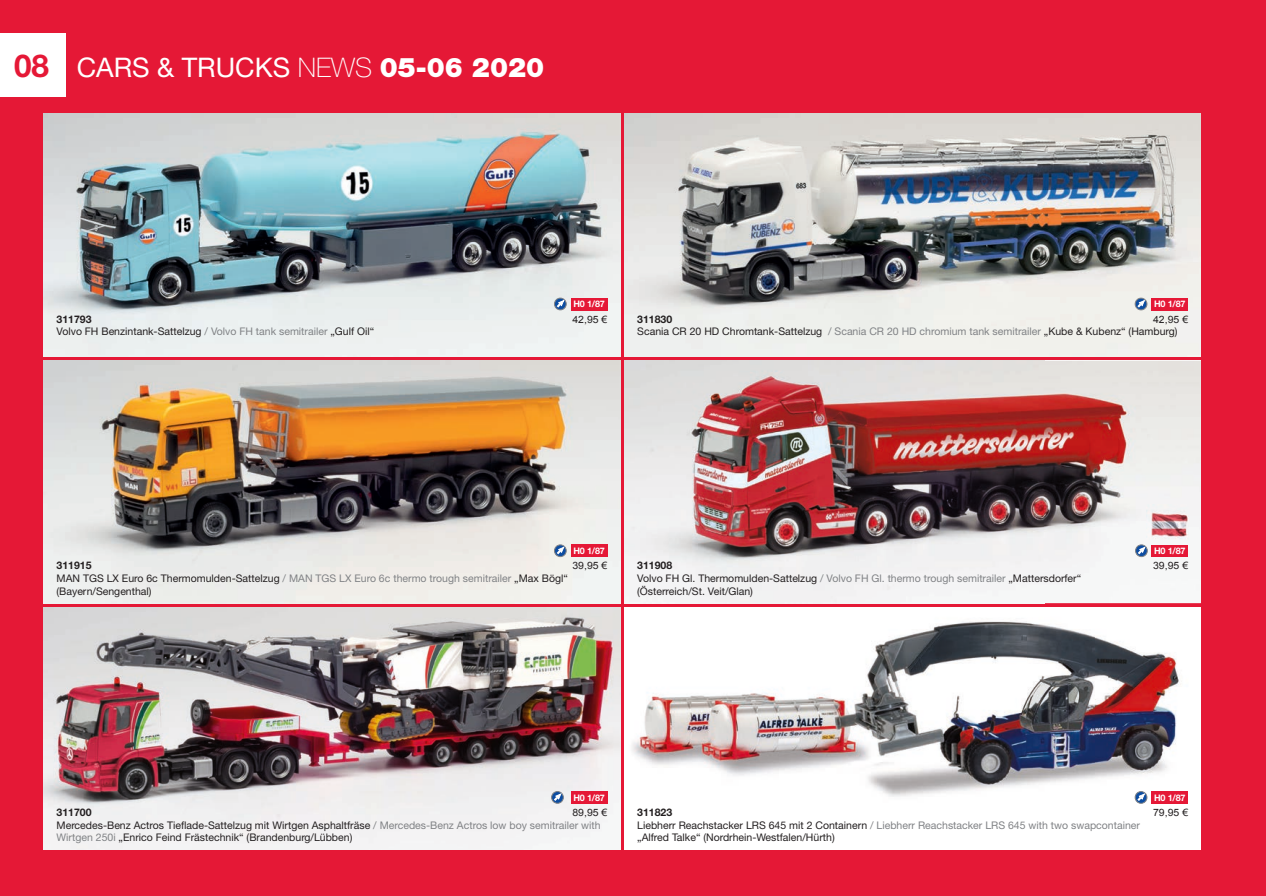
<style>
.page{position:relative;width:1266px;height:896px;background:#fff}
.page>*{position:absolute;margin:0;border:0;box-sizing:border-box;transform-origin:0 0}
.t1{font:27px "Helvetica Neue";color:#fff}
.t2{font:10.5px/12.6px "Helvetica Neue";color:#231f20}
.t3{font:700 10.5px "Helvetica Neue";color:#231f20}
.t4{font:10.05px "Arial";color:#231f20;scale:1.04 1}
.t5{font:700 9px "Helvetica Neue";letter-spacing:-.02em;color:#fff}
.s1{font-weight:700;font-size:31.5px;color:#e51836}
.s2{font-weight:100}
.s3{font-weight:900}
.s4{color:#808285}
</style>
<div class="page">
<hr style="left:1264px;top:0;width:1px;height:895px;background:#e51836">
<div style="left:0;top:0;width:1264px;height:895px;background:#e51836"></div>
<div style="left:0;top:33px;width:65px;height:64px;background:#fff"></div>
<img style="left:624px;top:360px;width:576px;height:243px">
<img style="left:44px;top:607px;width:576px;height:242px">
<img style="left:44px;top:360px;width:576px;height:243px">
<img style="left:44px;top:114px;width:576px;height:242px">
<div style="left:551px;top:791px;width:12px;height:12px;border:1px solid #808285;border-radius:50%"></div>
<svg style="left:551px;top:793px;width:10px;height:10px"></svg>
<div style="left:554px;top:544px;width:12px;height:12px;border:1px solid #808285;border-radius:50%"></div>
<svg style="left:554px;top:547px;width:10px;height:9px"></svg>
<div style="left:1135px;top:544px;width:12px;height:12px;border:1px solid #808285;border-radius:50%"></div>
<svg style="left:1135px;top:547px;width:10px;height:9px"></svg>
<div style="left:554px;top:298px;width:12px;height:12px;border:1px solid #808285;border-radius:50%"></div>
<svg style="left:554px;top:300px;width:10px;height:10px"></svg>
<div style="left:570px;top:791px;width:37px;height:12px;background:#e51836"></div>
<div style="left:570px;top:544px;width:37px;height:12px;background:#e51836"></div>
<div style="left:570px;top:298px;width:37px;height:12px;background:#e51836"></div>
<div style="left:1151px;top:544px;width:37px;height:12px;background:#e51836"></div>
<div style="left:624px;top:607px;width:576px;height:242px;background:#fff"></div>
<img style="left:1200px;top:607px;width:1px;height:216px">
<img style="left:632px;top:621px;width:556px;height:183px">
<img style="left:624px;top:114px;width:576px;height:242px">
<div style="left:1135px;top:298px;width:11px;height:12px;background:#7a828b;border-radius:50%"></div>
<div style="left:1134px;top:298px;width:12px;height:12px;border:1px solid #808285;border-radius:50%"></div>
<svg style="left:1135px;top:300px;width:9px;height:10px"></svg>
<div style="left:1151px;top:298px;width:37px;height:12px;background:#e51836"></div>
<div style="left:1135px;top:791px;width:11px;height:12px;background:#8f949b;border-radius:50%"></div>
<div style="left:1134px;top:791px;width:12px;height:12px;border:1px solid #808285;border-radius:50%"></div>
<svg style="left:1135px;top:793px;width:9px;height:10px"></svg>
<div style="left:1151px;top:791px;width:37px;height:12px;background:#e51836"></div>
<img style="left:1146px;top:505px;width:42px;height:39px">
<h1 class="t1" style="left:14px;top:51px;width:531px"><span class="s1">08</span> CARS &amp; TRUCKS <span class="s2">NEWS</span> <span class="s3">05-06 2020</span></h1>
<p class="t5" style="left:573px;top:298px;width:33px">H0 1/87</p>
<p class="t3" style="left:57px;top:312px;width:37px">311793</p>
<p class="t4" style="left:572px;top:312px;width:35px">42,95 €</p>
<p class="t2" style="left:57px;top:325px;width:319px">Volvo FH Benzintank-Sattelzug <span class="s4">/ Volvo FH tank semitrailer</span> „Gulf Oil“</p>
<p class="t5" style="left:1153px;top:298px;width:33px">H0 1/87</p>
<p class="t3" style="left:637px;top:312px;width:37px">311830</p>
<p class="t4" style="left:1153px;top:312px;width:35px">42,95 €</p>
<p class="t2" style="left:637px;top:325px;width:542px">Scania CR 20 HD Chromtank-Sattelzug <span class="s4">/ Scania CR 20 HD chromium tank semitrailer</span> „Kube &amp; Kubenz“ (Hamburg)</p>
<p class="t5" style="left:573px;top:545px;width:33px">H0 1/87</p>
<p class="t3" style="left:57px;top:559px;width:37px">311915</p>
<p class="t4" style="left:572px;top:559px;width:35px">39,95 €</p>
<p class="t2" style="left:57px;top:571px;width:513px">MAN TGS LX Euro 6c Thermomulden-Sattelzug <span class="s4">/ MAN TGS LX Euro 6c thermo trough semitrailer</span> „Max Bögl“ (Bayern/Sengenthal)</p>
<p class="t5" style="left:1153px;top:545px;width:33px">H0 1/87</p>
<p class="t3" style="left:637px;top:559px;width:37px">311908</p>
<p class="t4" style="left:1153px;top:559px;width:35px">39,95 €</p>
<p class="t2" style="left:637px;top:571px;width:445px">Volvo FH Gl. Thermomulden-Sattelzug <span class="s4">/ Volvo FH Gl. thermo trough semitrailer</span> „Mattersdorfer“ (Österreich/St. Veit/Glan)</p>
<p class="t5" style="left:573px;top:791px;width:33px">H0 1/87</p>
<p class="t3" style="left:57px;top:805px;width:37px">311700</p>
<p class="t4" style="left:572px;top:805px;width:35px">89,95 €</p>
<p class="t2" style="left:57px;top:818px;width:545px">Mercedes-Benz Actros Tieflade-Sattelzug mit Wirtgen Asphaltfräse <span class="s4">/ Mercedes-Benz Actros low boy semitrailer with<br>Wirtgen 250i</span> „Enrico Feind Frästechnik“ (Brandenburg/Lübben)</p>
<p class="t5" style="left:1153px;top:791px;width:33px">H0 1/87</p>
<p class="t3" style="left:637px;top:805px;width:37px">311823</p>
<p class="t4" style="left:1153px;top:805px;width:35px">79,95 €</p>
<p class="t2" style="left:637px;top:818px;width:504px">Liebherr Reachstacker LRS 645 mit 2 Containern <span class="s4">/ Liebherr Reachstacker LRS 645 with two swapcontainer </span>„Alfred Talke“ (Nordrhein-Westfalen/Hürth)</p>
</div>
